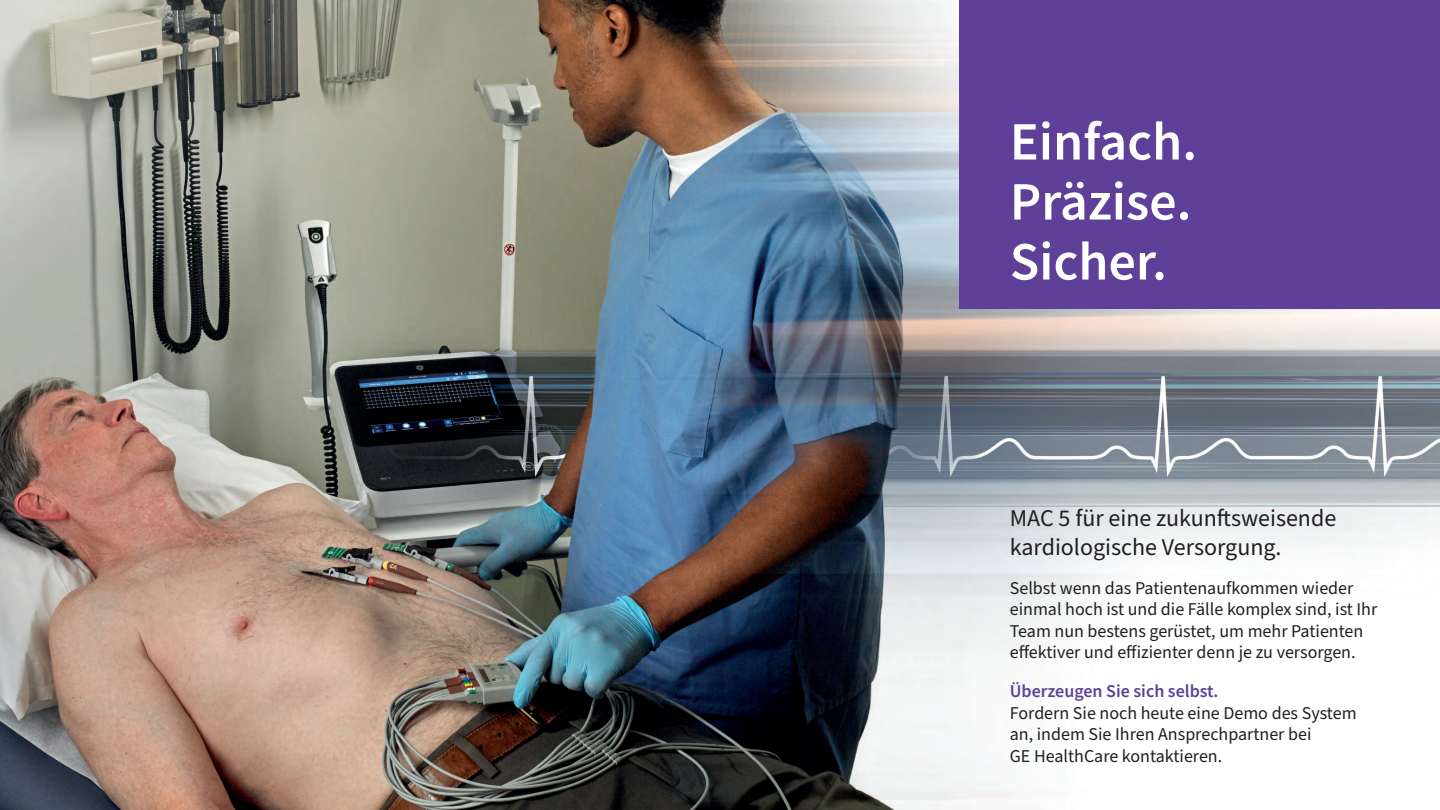
<style>
.page{position:relative;width:1440px;height:810px;background:#fff}
.page>*{position:absolute;margin:0;border:0;box-sizing:border-box;transform-origin:0 0}
.t1{font:600 54px/60px "Source Sans Pro";color:#fff;text-align:justify}
.t2{font:24px/28.8px "Source Sans Pro";color:#231f20}
.t3{font:18px/21.6px "Source Sans Pro";color:#231f20}
.t4{font:600 18px "Source Sans Pro";color:#5e4099}
</style>
<div class="page">
<img style="left:0;top:0;width:1440px;height:810px">
<div style="left:959px;top:0;width:481px;height:309px;background:#5e4099"></div>
<h1 class="t1" style="left:1010px;top:111px;width:189px">Einfach.<br>Präzise.<br>Sicher.</h1>
<h2 class="t2" style="left:1010px;top:505px;width:328px">MAC 5 für eine zukunftsweisende kardiologische Versorgung.</h2>
<p class="t3" style="left:1010px;top:577px;width:369px">Selbst wenn das Patientenaufkommen wieder einmal hoch ist und die Fälle komplex sind, ist Ihr Team nun bestens gerüstet, um mehr Patienten effektiver und effizienter denn je zu versorgen.</p>
<p class="t4" style="left:1010px;top:679px;width:210px">Überzeugen Sie sich selbst.</p>
<p class="t3" style="left:1010px;top:702px;width:348px">Fordern Sie noch heute eine Demo des System an, indem Sie Ihren Ansprechpartner bei<br>GE HealthCare kontaktieren.</p>
</div>
